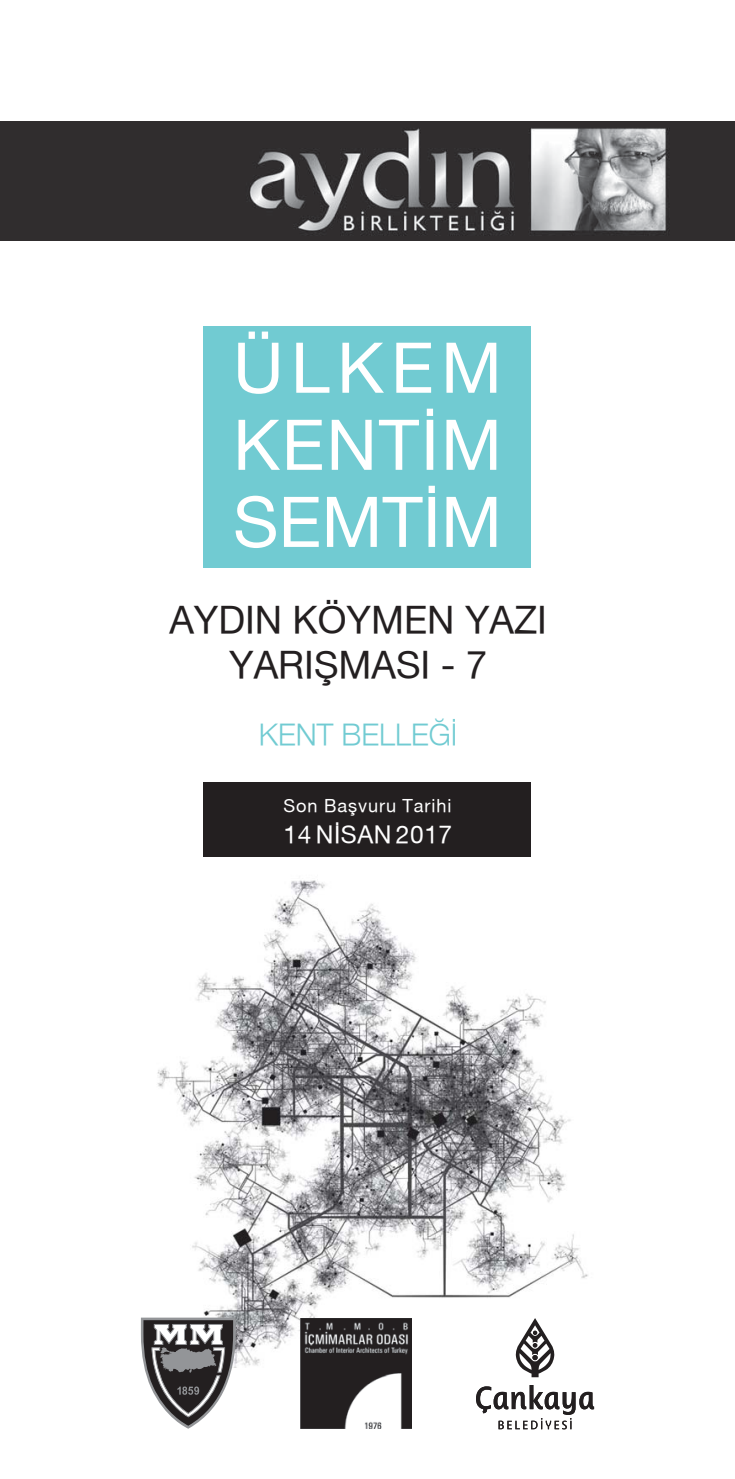
<style>
.page{position:relative;width:735px;height:1479px;background:#fff}
.page>*{position:absolute;margin:0;border:0;box-sizing:border-box;transform-origin:0 0}
.t1{font:37.8px/45.3px "Helvetica Neue";color:#231f20;text-align:center}
.t2{font:300 29.75px "Helvetica Neue";color:#71cbd2}
.t3{font:24.5px "Helvetica Neue";letter-spacing:.025em;color:#fff}
.t4{font:18.2px "Helvetica Neue";letter-spacing:.05em;color:#fff}
</style>
<div class="page">
<img style="left:157px;top:880px;width:431px;height:487px">
<img style="left:0;top:122px;width:734px;height:118px">
<div style="left:203px;top:326px;width:328px;height:241px;background:#71cbd2"></div>
<svg style="left:235px;top:495px;width:41px;height:53px"></svg>
<svg style="left:284px;top:497px;width:34px;height:50px"></svg>
<svg style="left:327px;top:497px;width:49px;height:50px"></svg>
<svg style="left:382px;top:497px;width:40px;height:50px"></svg>
<svg style="left:428px;top:486px;width:7px;height:61px"></svg>
<svg style="left:446px;top:497px;width:50px;height:50px"></svg>
<svg style="left:238px;top:420px;width:42px;height:50px"></svg>
<svg style="left:287px;top:420px;width:35px;height:50px"></svg>
<svg style="left:331px;top:420px;width:40px;height:50px"></svg>
<svg style="left:379px;top:420px;width:40px;height:50px"></svg>
<svg style="left:426px;top:408px;width:7px;height:62px"></svg>
<svg style="left:446px;top:420px;width:50px;height:50px"></svg>
<svg style="left:238px;top:331px;width:40px;height:63px"></svg>
<svg style="left:296px;top:343px;width:33px;height:50px"></svg>
<svg style="left:342px;top:343px;width:42px;height:50px"></svg>
<svg style="left:396px;top:343px;width:35px;height:50px"></svg>
<svg style="left:446px;top:343px;width:50px;height:50px"></svg>
<div style="left:203px;top:782px;width:328px;height:75px;background:#231f20"></div>
<svg style="left:140px;top:1317px;width:103px;height:111px"></svg>
<img style="left:300px;top:1317px;width:111px;height:111px">
<svg style="left:515px;top:1317px;width:39px;height:60px"></svg>
<svg style="left:476px;top:1385px;width:117px;height:44px"></svg>
<p class="t1" style="left:169px;top:596px;width:379px">AYDIN KÖYMEN YAZI<br>YARIŞMASI - 7</p>
<p class="t2" style="left:258px;top:716px;width:200px">KENT BELLEĞİ</p>
<p class="t4" style="left:283px;top:795px;width:169px">Son Başvuru Tarihi</p>
<p class="t3" style="left:283px;top:819px;width:170px">14 NİSAN 2017</p>
</div>
